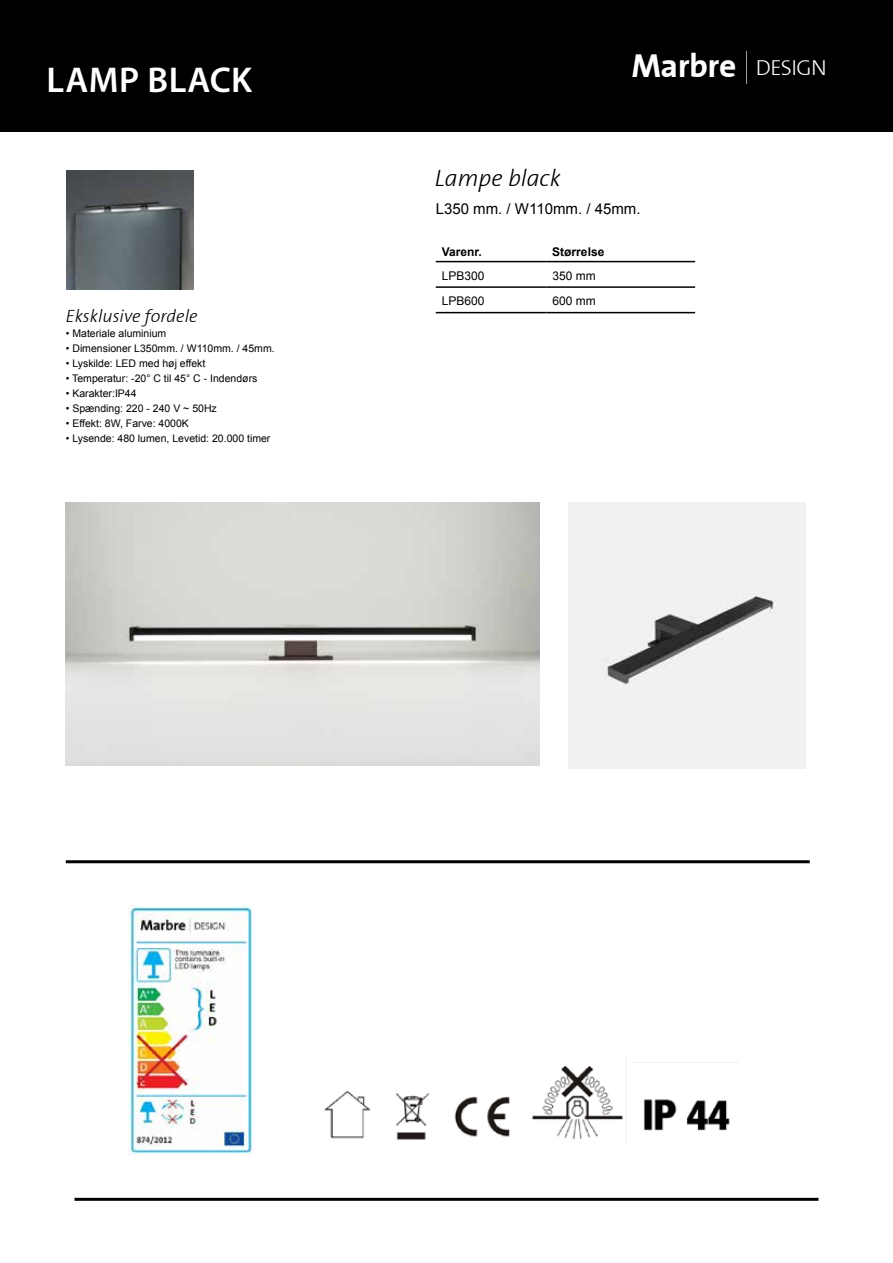
<style>
.page{position:relative;width:893px;height:1263px;background:#fff}
.page>*{position:absolute;margin:0;border:0;box-sizing:border-box;transform-origin:0 0}
.t1{font:600 36px "Myriad Pro";letter-spacing:.015em;color:#fff}
.t2{font:700 33.75px "The Sans B7";letter-spacing:-.015em;color:#fff}
.t3{font:italic 300 24px "The Sans B3";color:#000}
.t4{font:italic 300 18px "The Sans B3";color:#000}
.t5{font:15px "Arial";color:#000}
.t6{font:12px "Arial";color:#000}
.t7{font:700 12px "Arial";color:#000}
.t8{font:10.5px "Arial";color:#000}
.s1{font-family:"The Sans B3";font-weight:300;font-size:21.9px}
</style>
<div class="page">
<div style="left:0;top:0;width:893px;height:132px;background:#000"></div>
<img style="left:324px;top:1055px;width:414px;height:90px">
<img style="left:129px;top:905px;width:124px;height:251px">
<hr style="left:66px;top:860px;width:744px;height:3px;background:#000">
<hr style="left:75px;top:1198px;width:743px;height:3px;background:#000">
<hr style="left:436px;top:261px;width:110px;height:1px;background:#000">
<hr style="left:546px;top:261px;width:149px;height:1px;background:#000">
<hr style="left:436px;top:286px;width:110px;height:2px;background:#000">
<hr style="left:546px;top:286px;width:149px;height:2px;background:#000">
<hr style="left:436px;top:312px;width:110px;height:1px;background:#000">
<hr style="left:546px;top:312px;width:149px;height:1px;background:#000">
<img style="left:66px;top:171px;width:127px;height:118px">
<img style="left:66px;top:502px;width:473px;height:263px">
<div style="left:568px;top:502px;width:237px;height:266px;background:#f1f1f1"></div>
<hr style="left:746px;top:51px;width:1px;height:33px;background:#9d9d9c">
<h1 class="t1" style="left:47px;top:57px;width:207px">LAMP BLACK</h1>
<h3 class="t4" style="left:66px;top:307px;width:133px">Eksklusive fordele</h3>
<p class="t8" style="left:66px;top:327px;width:102px">• Materiale aluminium</p>
<p class="t8" style="left:66px;top:342px;width:210px">• Dimensioner L350mm. / W110mm. / 45mm.</p>
<p class="t8" style="left:66px;top:357px;width:141px">• Lyskilde: LED med høj effekt</p>
<p class="t8" style="left:66px;top:372px;width:193px">• Temperatur: -20° C til 45° C - Indendørs</p>
<p class="t8" style="left:66px;top:387px;width:72px">• Karakter:IP44</p>
<p class="t8" style="left:66px;top:402px;width:153px">• Spænding: 220 - 240 V ~ 50Hz</p>
<p class="t8" style="left:66px;top:417px;width:125px">• Effekt: 8W, Farve: 4000K</p>
<p class="t8" style="left:66px;top:432px;width:206px">• Lysende: 480 lumen, Levetid: 20.000 timer</p>
<h3 class="t3" style="left:435px;top:166px;width:127px">Lampe black</h3>
<h2 class="t2" style="left:631px;top:48px;width:197px">Marbre <span class="s1">DESIGN</span></h2>
<h3 class="t5" style="left:436px;top:199px;width:206px">L350 mm. / W110mm. / 45mm.</h3>
<p class="t7" style="left:442px;top:243px;width:42px">Varenr.</p>
<p class="t7" style="left:552px;top:243px;width:54px">Størrelse</p>
<p class="t6" style="left:442px;top:268px;width:44px">LPB300</p>
<p class="t6" style="left:552px;top:268px;width:45px">350 mm</p>
<p class="t6" style="left:442px;top:293px;width:44px">LPB600</p>
<p class="t6" style="left:552px;top:293px;width:45px">600 mm</p>
</div>
